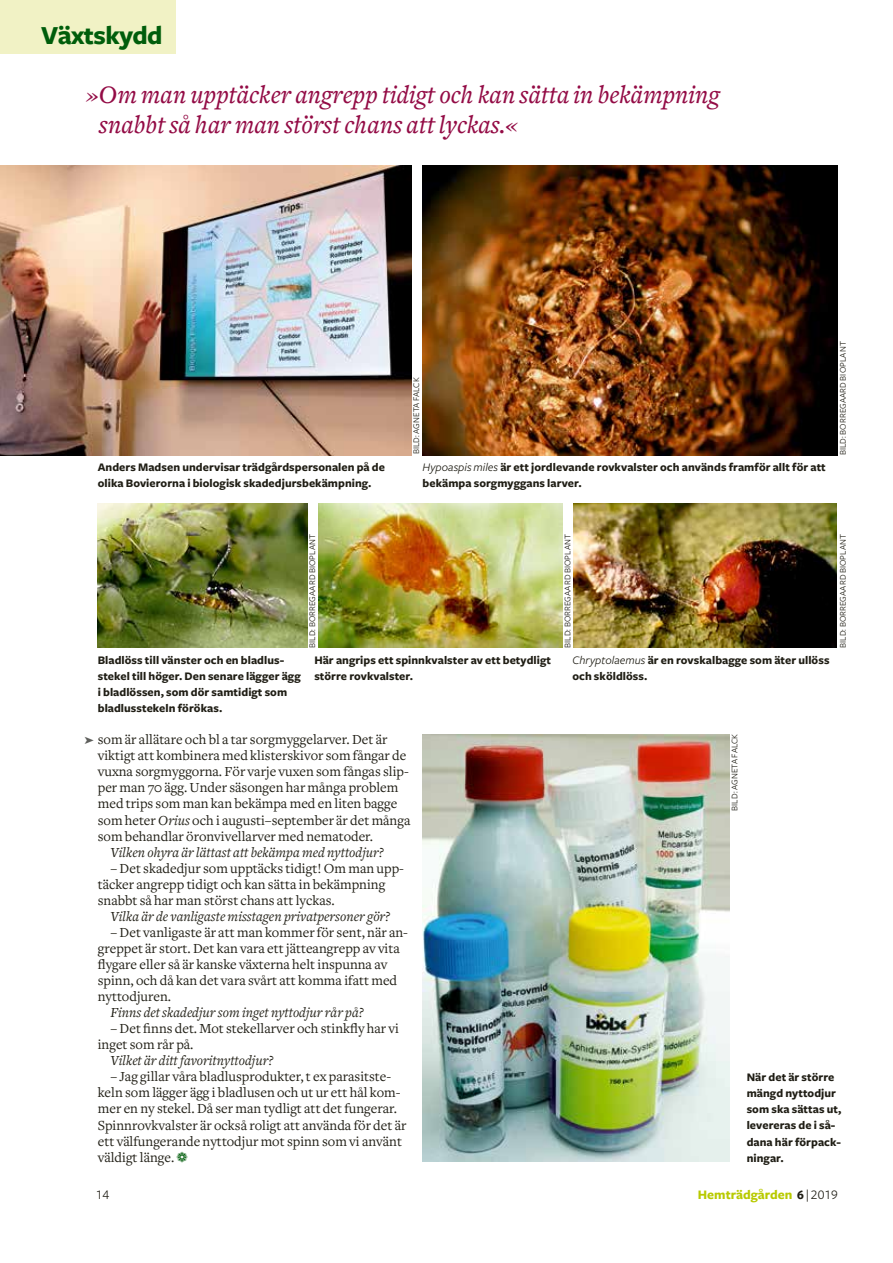
<style>
.page{position:relative;width:893px;height:1263px;background:#fff}
.page>*{position:absolute;margin:0;border:0;box-sizing:border-box;transform-origin:0 0}
.t1{font:700 27px "Freight Sans";letter-spacing:-.02em;color:#005d0b}
.t2{font:italic 500 26.25px/30px "Freight Text";color:#930b45}
.t3{font:14.4px/16px "Freight Text";color:#201e15}
.t4{font:italic 14.4px "Freight Text";color:#201e15}
.t5{font:700 13.5px "Freight Sans";color:#b8ca00}
.t6{font:13.5px "Freight Sans Book SC";color:#201e15}
.t7{font:700 12px/16px "Freight Sans";letter-spacing:.005em;color:#201e15}
.t8{font:9px "Freight Sans";letter-spacing:.01em;color:#201e15}
.s1{font-weight:400;font-style:italic}
.s2{font-style:italic}
.s3{color:#005d0b}
.s4{font-family:"Freight Sans Bold SC";font-weight:400;color:#201e15}
.s5{font-family:"Freight Sans Book SC";font-weight:400;color:#201e15}
</style>
<div class="page">
<img style="left:0;top:166px;width:412px;height:289px">
<img style="left:423px;top:734px;width:306px;height:428px">
<img style="left:423px;top:166px;width:415px;height:289px">
<img style="left:98px;top:503px;width:209px;height:145px">
<img style="left:573px;top:503px;width:264px;height:145px">
<img style="left:318px;top:503px;width:244px;height:145px">
<div style="left:0;top:0;width:175px;height:53px;background:#f1f2c5"></div>
<h1 class="t1" style="left:41px;top:20px;width:123px">Växtskydd</h1>
<h2 class="t2" style="left:99px;top:80px;width:622px;text-indent:-13px">»Om man upptäcker angrepp tidigt och kan sätta in bekämpning snabbt så har man störst chans att lyckas.«</h2>
<p class="t7" style="left:98px;top:460px;width:289px">Anders Madsen undervisar trädgårdspersonalen på de olika Bovierorna i biologisk skadedjursbekämpning.</p>
<p class="t8" style="left:411px;top:454px;width:78px;rotate:-90deg">BILD: AGNETA FALCK</p>
<p class="t7" style="left:423px;top:460px;width:405px"><span class="s1">Hypoaspis miles</span> är ett jordlevande rovkvalster och används framför allt för att bekämpa sorgmyggans larver.</p>
<p class="t8" style="left:838px;top:455px;width:115px;rotate:-90deg">BILD: BORREGAARD BIOPLANT</p>
<p class="t8" style="left:307px;top:648px;width:115px;rotate:-90deg">BILD: BORREGAARD BIOPLANT</p>
<p class="t8" style="left:563px;top:648px;width:115px;rotate:-90deg">BILD: BORREGAARD BIOPLANT</p>
<p class="t8" style="left:838px;top:648px;width:115px;rotate:-90deg">BILD: BORREGAARD BIOPLANT</p>
<p class="t7" style="left:98px;top:652px;width:204px">Bladlöss till vänster och en bladlus&shy;stekel till höger. Den senare lägger ägg i bladlössen, som dör samtidigt som bladlusstekeln förökas.</p>
<p class="t7" style="left:314px;top:652px;width:238px">Här angrips ett spinnkvalster av ett betydligt större rovkvalster.</p>
<p class="t7" style="left:572px;top:652px;width:259px"><span class="s1">Chryptolaemus</span> är en rovskalbagge som äter ullöss och sköldlöss.</p>
<p class="t3" style="left:98px;top:732px;width:314px">som är allätare och bl a tar sorgmyggelarver. Det är viktigt att kombinera med klisterskivor som fångar de vuxna sorgmyggorna. För varje vuxen som fångas slip&shy;per man 70 ägg. Under säsongen har många problem med trips som man kan bekämpa med en liten bagge som heter <span class="s2">Orius</span> och i augusti–september är det många som behandlar öronvivellarver med nematoder.</p>
<p class="t4" style="left:111px;top:844px;width:275px">Vilken ohyra är lättast att bekämpa med nyttodjur?</p>
<p class="t3" style="left:98px;top:860px;width:308px;text-indent:13px">– Det skadedjur som upptäcks tidigt! Om man upp&shy;täcker angrepp tidigt och kan sätta in bekämpning snabbt så har man störst chans att lyckas.</p>
<p class="t4" style="left:111px;top:908px;width:281px">Vilka är de vanligaste misstagen privatpersoner gör?</p>
<p class="t3" style="left:98px;top:924px;width:312px;text-indent:13px">– Det vanligaste är att man kommer för sent, när an&shy;greppet är stort. Det kan vara ett jätteangrepp av vita flygare eller så är kanske växterna helt inspunna av spinn, och då kan det vara svårt att komma ifatt med nyttodjuren.</p>
<p class="t4" style="left:111px;top:1005px;width:255px">Finns det skadedjur som inget nyttodjur rår på?</p>
<p class="t3" style="left:98px;top:1021px;width:303px;text-indent:13px">– Det finns det. Mot stekellarver och stinkfly har vi inget som rår på.</p>
<p class="t4" style="left:111px;top:1053px;width:164px">Vilket är ditt favoritnyttodjur?</p>
<p class="t3" style="left:98px;top:1069px;width:310px;text-indent:13px">– Jag gillar våra bladlusprodukter, t ex parasitste&shy;keln som lägger ägg i bladlusen och ut ur ett hål kom&shy;mer en ny stekel. Då ser man tydligt att det fungerar.<br>Spinnrovkvalster är också roligt att använda för det är ett välfungerande nyttodjur mot spinn som vi använt väldigt länge. <span class="s3">❁</span></p>
<p class="t8" style="left:730px;top:811px;width:78px;rotate:-90deg">BILD: AGNETA FALCK</p>
<p class="t7" style="left:747px;top:1070px;width:96px">När det är större mängd nyttodjur som ska sättas ut, levereras de i så&shy;dana här förpack&shy;ningar.</p>
<p class="t6" style="left:96px;top:1187px;width:15px">14</p>
<p class="t5" style="left:698px;top:1187px;width:142px">Hemträdgården <span class="s4">6</span> <span class="s5">| 2019</span></p>
</div>
